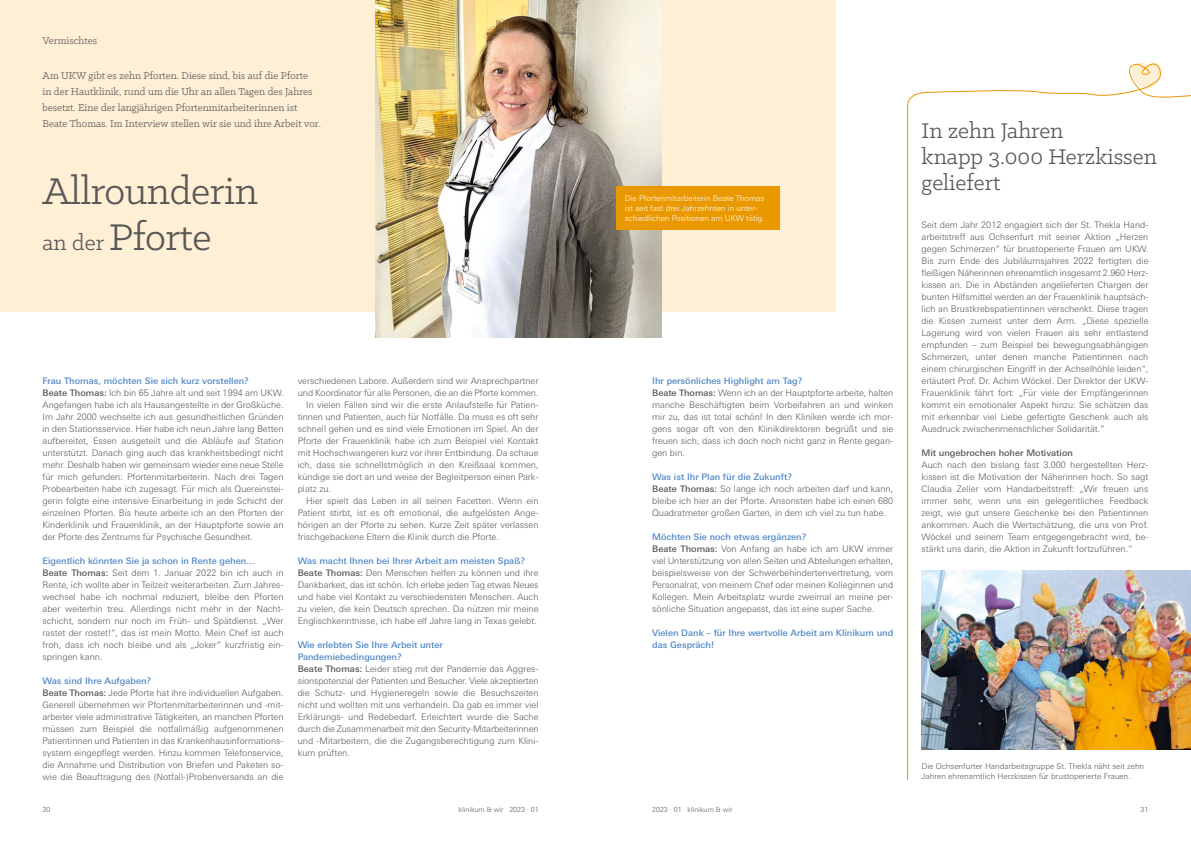
<style>
.page{position:relative;width:1191px;height:842px;background:#fff}
.page>*{position:absolute;margin:0;border:0;box-sizing:border-box;transform-origin:0 0}
.t1{font:42px/46px "Klinic Slab";letter-spacing:-.01em;color:#575756}
.t2{font:24px/26px "Klinic Slab";color:#575756}
.t3{font:11px/16px "Klinic Slab";color:#575756}
.t4{font:300 9px/12px "Univers Next Pro";color:#575756}
.t5{font:500 9px/12px "Univers Next Pro";color:#5087c6}
.t6{font:500 9px "Univers Next Pro";color:#575756}
.t7{font:300 8px/10px "Univers Next Pro";color:#575756}
.t8{font:300 8px/10px "Univers Next Pro";color:#fff}
.t9{font:300 7px "Univers Next Pro";color:#575756}
.s1{font-size:24px}
.s2{font-weight:500;color:#5087c6}
.s3{font-weight:500}
</style>
<div class="page">
<div style="left:0;top:0;width:835px;height:312px;background:#feefd5"></div>
<svg style="left:907px;top:62px;width:284px;height:719px"></svg>
<img style="left:921px;top:571px;width:270px;height:179px">
<img style="left:375px;top:0;width:286px;height:337px">
<div style="left:616px;top:186px;width:164px;height:43px;background:#ea9800"></div>
<p class="t3" style="left:43px;top:32px;width:56px">Vermischtes</p>
<p class="t3" style="left:43px;top:67px;width:280px">Am UKW gibt es zehn Pforten. Diese sind, bis auf die Pforte<br>in der Hautklinik, rund um die Uhr an allen Tagen des Jahres besetzt. Eine der langjährigen Pfortenmitarbeiterinnen ist Beate Thomas. Im Interview stellen wir sie und ihre Arbeit vor.</p>
<h1 class="t1" style="left:42px;top:167px;width:217px">Allrounderin <span class="s1">an der</span> Pforte</h1>
<p class="t4" style="left:43px;top:375px;width:242px"><span class="s2">Frau Thomas, möchten Sie sich kurz vorstellen?<br></span><span class="s3">Beate Thomas:</span> Ich bin 65 Jahre alt und seit 1994 am UKW.<br>Angefangen habe ich als Hausangestellte in der Großküche.<br>Im Jahr 2000 wechselte ich aus gesundheitlichen Gründen in den Stationsservice. Hier habe ich neun Jahre lang Betten aufbereitet, Essen ausgeteilt und die Abläufe auf Station unterstützt. Danach ging auch das krankheitsbedingt nicht mehr. Deshalb haben wir gemeinsam wieder eine neue Stelle für mich gefunden: Pfortenmitarbeiterin. Nach drei Tagen Probearbeiten habe ich zugesagt. Für mich als Quereinstei&shy;gerin folgte eine intensive Einarbeitung in jede Schicht der einzelnen Pforten. Bis heute arbeite ich an den Pforten der Kinderklinik und Frauenklinik, an der Hauptpforte sowie an der Pforte des Zentrums für Psychische Gesundheit.</p>
<p class="t4" style="left:43px;top:555px;width:242px"><span class="s2">Eigentlich könnten Sie ja schon in Rente gehen...<br></span><span class="s3">Beate Thomas:</span> Seit dem 1. Januar 2022 bin ich auch in Rente, ich wollte aber in Teilzeit weiterarbeiten. Zum Jahres&shy;wechsel habe ich nochmal reduziert, bleibe den Pforten aber weiterhin treu. Allerdings nicht mehr in der Nacht&shy;schicht, sondern nur noch im Früh- und Spätdienst. „Wer rastet der rostet!“, das ist mein Motto. Mein Chef ist auch froh, dass ich noch bleibe und als „Joker“ kurzfristig ein&shy;springen kann.</p>
<p class="t4" style="left:43px;top:675px;width:242px"><span class="s2">Was sind Ihre Aufgaben?<br></span><span class="s3">Beate Thomas:</span> Jede Pforte hat ihre individuellen Aufgaben.<br>Generell übernehmen wir Pfortenmitarbeiterinnen und -mit&shy;arbeiter viele administrative Tätigkeiten, an manchen Pforten müssen zum Beispiel die notfallmäßig aufgenommenen Patientinnen und Patienten in das Krankenhausinformations&shy;system eingepflegt werden. Hinzu kommen Telefonservice, die Annahme und Distribution von Briefen und Paketen so&shy;wie die Beauftragung des (Notfall-)Probenversands an die</p>
<p class="t4" style="left:298px;top:375px;width:242px">verschiedenen Labore. Außerdem sind wir Ansprechpartner</p>
<p class="t4" style="left:298px;top:387px;width:242px">und Koordinator für alle Personen, die an die Pforte kommen.</p>
<p class="t4" style="left:306px;top:399px;width:233px">In vielen Fällen sind wir die erste Anlaufstelle für Patien-</p>
<p class="t4" style="left:298px;top:411px;width:242px">tinnen und Patienten, auch für Notfälle. Da muss es oft sehr</p>
<p class="t4" style="left:298px;top:423px;width:242px">schnell gehen und es sind viele Emotionen im Spiel. An der</p>
<p class="t4" style="left:298px;top:435px;width:242px">Pforte der Frauenklinik habe ich zum Beispiel viel Kontakt</p>
<p class="t4" style="left:298px;top:447px;width:242px">mit Hochschwangeren kurz vor ihrer Entbindung. Da schaue</p>
<p class="t4" style="left:298px;top:459px;width:242px">ich, dass sie schnellstmöglich in den Kreißsaal kommen,</p>
<p class="t4" style="left:298px;top:471px;width:242px">kündige sie dort an und weise der Begleitperson einen Park-</p>
<p class="t4" style="left:298px;top:483px;width:35px">platz zu.</p>
<p class="t4" style="left:306px;top:495px;width:234px">Hier spielt das Leben in all seinen Facetten. Wenn ein</p>
<p class="t4" style="left:298px;top:507px;width:241px">Patient stirbt, ist es oft emotional, die aufgelösten Ange-</p>
<p class="t4" style="left:298px;top:519px;width:242px">hörigen an der Pforte zu sehen. Kurze Zeit später verlassen</p>
<p class="t4" style="left:298px;top:531px;width:203px">frischgebackene Eltern die Klinik durch die Pforte.</p>
<p class="t4" style="left:298px;top:555px;width:242px"><span class="s2">Was macht Ihnen bei Ihrer Arbeit am meisten Spaß?<br></span><span class="s3">Beate Thomas:</span> Den Menschen helfen zu können und ihre Dankbarkeit, das ist schön. Ich erlebe jeden Tag etwas Neues und habe viel Kontakt zu verschiedensten Menschen. Auch zu vielen, die kein Deutsch sprechen. Da nützen mir meine Englischkenntnisse, ich habe elf Jahre lang in Texas gelebt.</p>
<p class="t4" style="left:298px;top:639px;width:242px"><span class="s2">Wie erlebten Sie Ihre Arbeit unter Pandemiebedingungen?<br></span><span class="s3">Beate Thomas:</span> Leider stieg mit der Pandemie das Aggres&shy;sionspotenzial der Patienten und Besucher. Viele akzeptierten die Schutz- und Hygieneregeln sowie die Besuchszeiten nicht und wollten mit uns verhandeln. Da gab es immer viel Erklärungs- und Redebedarf. Erleichtert wurde die Sache durch die Zusammenarbeit mit den Security-Mitarbeiterinnen und -Mitarbeitern, die die Zugangsberechtigung zum Klini&shy;kum prüften.</p>
<p class="t8" style="left:625px;top:193px;width:141px">Die Pfortenmitarbeiterin Beate Thomas ist seit fast drei Jahrzehnten in unter&shy;schiedlichen Positionen am UKW tätig.</p>
<p class="t4" style="left:652px;top:375px;width:242px"><span class="s2">Ihr persönliches Highlight am Tag?<br></span><span class="s3">Beate Thomas:</span> Wenn ich an der Hauptpforte arbeite, halten manche Beschäftigten beim Vorbeifahren an und winken mir zu, das ist total schön! In den Kliniken werde ich mor&shy;gens sogar oft von den Klinikdirektoren begrüßt und sie freuen sich, dass ich doch noch nicht ganz in Rente gegan&shy;gen bin.</p>
<p class="t4" style="left:652px;top:471px;width:242px"><span class="s2">Was ist Ihr Plan für die Zukunft?<br></span><span class="s3">Beate Thomas:</span> So lange ich noch arbeiten darf und kann, bleibe ich hier an der Pforte. Ansonsten habe ich einen 680<br>Quadratmeter großen Garten, in dem ich viel zu tun habe.</p>
<p class="t4" style="left:652px;top:531px;width:242px"><span class="s2">Möchten Sie noch etwas ergänzen?<br></span><span class="s3">Beate Thomas:</span> Von Anfang an habe ich am UKW immer viel Unterstützung von allen Seiten und Abteilungen erhalten, beispielsweise von der Schwerbehindertenvertretung, vom Personalrat, von meinem Chef oder meinen Kolleginnen und Kollegen. Mein Arbeitsplatz wurde zweimal an meine per&shy;sönliche Situation angepasst, das ist eine super Sache.</p>
<p class="t5" style="left:652px;top:627px;width:242px">Vielen Dank – für Ihre wertvolle Arbeit am Klinikum und das Gespräch!</p>
<h2 class="t2" style="left:921px;top:117px;width:237px">In zehn Jahren<br>knapp 3.000 Herzkissen geliefert</h2>
<p class="t4" style="left:921px;top:219px;width:228px;text-align:justify">Seit dem Jahr 2012 engagiert sich der St. Thekla Hand&shy;arbeitstreff aus Ochsenfurt mit seiner Aktion „Herzen gegen Schmerzen“ für brustoperierte Frauen am UKW.<br>Bis zum Ende des Jubiläumsjahres 2022 fertigten die fleißigen Näherinnen ehrenamtlich insgesamt 2.960 Herz&shy;kissen an. Die in Abständen angelieferten Chargen der bunten Hilfsmittel werden an der Frauenklinik hauptsäch&shy;lich an Brustkrebspatientinnen verschenkt. Diese tragen die Kissen zumeist unter dem Arm. „Diese spezielle Lagerung wird von vielen Frauen als sehr entlastend empfunden – zum Beispiel bei bewegungsabhängigen Schmerzen, unter denen manche Patientinnen nach einem chirurgischen Eingriff in der Achselhöhle leiden“, erläutert Prof. Dr. Achim Wöckel. Der Direktor der UKW-Frauenklinik fährt fort: „Für viele der Empfängerinnen kommt ein emotionaler Aspekt hinzu: Sie schätzen das mit erkennbar viel Liebe gefertigte Geschenk auch als Ausdruck zwischenmenschlicher Solidarität.“</p>
<p class="t6" style="left:921px;top:447px;width:153px">Mit ungebrochen hoher Motivation</p>
<p class="t4" style="left:921px;top:459px;width:228px;text-align:justify">Auch nach den bislang fast 3.000 hergestellten Herz&shy;kissen ist die Motivation der Näherinnen hoch. So sagt Claudia Zeller vom Handarbeitstreff: „Wir freuen uns immer sehr, wenn uns ein gelegentliches Feedback zeigt, wie gut unsere Geschenke bei den Patientinnen ankommen. Auch die Wertschätzung, die uns von Prof.<br>Wöckel und seinem Team entgegengebracht wird, be&shy;stärkt uns darin, die Aktion in Zukunft fortzuführen.“</p>
<p class="t7" style="left:921px;top:761px;width:224px">Die Ochsenfurter Handarbeitsgruppe St. Thekla näht seit zehn<br>Jahren ehrenamtlich Herzkissen für brustoperierte Frauen.</p>
<p class="t9" style="left:43px;top:805px;width:9px">30</p>
<p class="t9" style="left:458px;top:805px;width:82px">klinikum &amp; wir 2023 · 01</p>
<p class="t9" style="left:652px;top:805px;width:82px">2023 · 01 klinikum &amp; wir</p>
<p class="t9" style="left:1140px;top:805px;width:9px">31</p>
</div>
